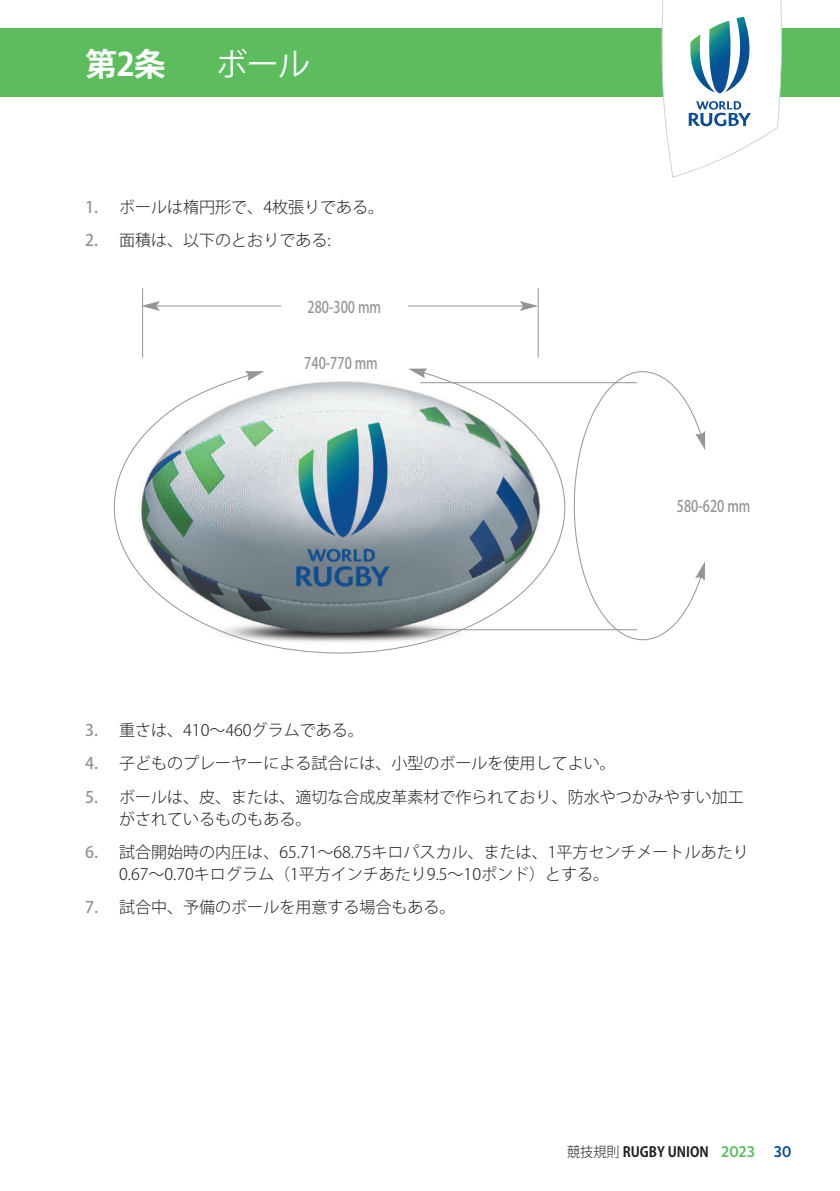
<style>
.page{position:relative;width:840px;height:1191px;background:#fff}
.page>*{position:absolute;margin:0;border:0;box-sizing:border-box;transform-origin:0 0}
.t1{font:700 32px "Koz Go Pro";color:#fff}
.t2{font:32px "Koz Go Pro";color:#fff}
.t3{font:300 16px/22px "Koz Go Pro";color:#231f20}
.t4{font:500 16px "Koz Go Pro";color:#939598;scale:.8 1}
.t5{font:700 14px "Koz Go Pro";color:#231f20;scale:.94 1}
.s1{font-weight:500;color:#939598}
.s2{font-weight:300}
.s3{font-family:"Webb Ellis Cup";font-size:16px;color:#5cbc5e}
.s4{font-family:"Webb Ellis Cup";font-size:16px;color:#0f4d91}
</style>
<div class="page">
<div style="left:0;top:28px;width:839px;height:68px;background:#5cbc5e"></div>
<svg style="left:661px;top:0;width:120px;height:178px"></svg>
<hr style="left:142px;top:288px;width:1px;height:69px;background:#939598">
<hr style="left:537px;top:288px;width:1px;height:69px;background:#939598">
<hr style="left:420px;top:382px;width:216px;height:1px;background:#939598">
<hr style="left:420px;top:629px;width:216px;height:1px;background:#939598">
<hr style="left:156px;top:305px;width:367px;height:1px;background:#939598">
<svg style="left:142px;top:301px;width:18px;height:10px"></svg>
<svg style="left:519px;top:301px;width:19px;height:10px"></svg>
<div style="left:281px;top:298px;width:126px;height:47px;background:#fff"></div>
<svg style="left:113px;top:373px;width:452px;height:281px"></svg>
<svg style="left:408px;top:368px;width:19px;height:10px"></svg>
<svg style="left:245px;top:371px;width:19px;height:10px"></svg>
<svg style="left:573px;top:371px;width:131px;height:270px"></svg>
<h1 class="t1" style="left:85px;top:44px;width:82px">第2条</h1>
<h1 class="t2" style="left:215px;top:44px;width:96px">ボール</h1>
<p class="t3" style="left:85px;top:196px;width:300px"><span class="s1">1.</span> ボールは楕円形で、4枚張りである。</p>
<p class="t3" style="left:85px;top:229px;width:247px"><span class="s1">2.</span> 面積は、以下のとおりである:</p>
<p class="t4" style="left:307px;top:296px;width:93px">280-300 mm</p>
<p class="t4" style="left:304px;top:352px;width:93px">740-770 mm</p>
<p class="t4" style="left:676px;top:496px;width:93px">580-620 mm</p>
<p class="t3" style="left:85px;top:719px;width:280px"><span class="s1">3.</span> 重さは、410～460グラムである。</p>
<p class="t3" style="left:85px;top:752px;width:532px"><span class="s1">4.</span> 子どものプレーヤーによる試合には、小型のボールを使用してよい。</p>
<p class="t3" style="left:119px;top:785px;width:626px;text-indent:-34px"><span class="s1">5.</span> ボールは、皮、または、適切な合成皮革素材で作られており、防水やつかみやすい加工がされているものもある。</p>
<p class="t3" style="left:119px;top:841px;width:630px;text-indent:-34px"><span class="s1">6.</span> 試合開始時の内圧は、65.71～68.75キロパスカル、または、1平方センチメートルあたり<br>0.67～0.70キログラム（1平方インチあたり9.5～10ポンド）とする。</p>
<p class="t3" style="left:85px;top:896px;width:372px"><span class="s1">7.</span> 試合中、予備のボールを用意する場合もある。</p>
<p class="t5" style="left:567px;top:1143px;width:240px"><span class="s2">競技規則</span> RUGBY UNION <span class="s3">2023</span> <span class="s4">30</span></p>
</div>
